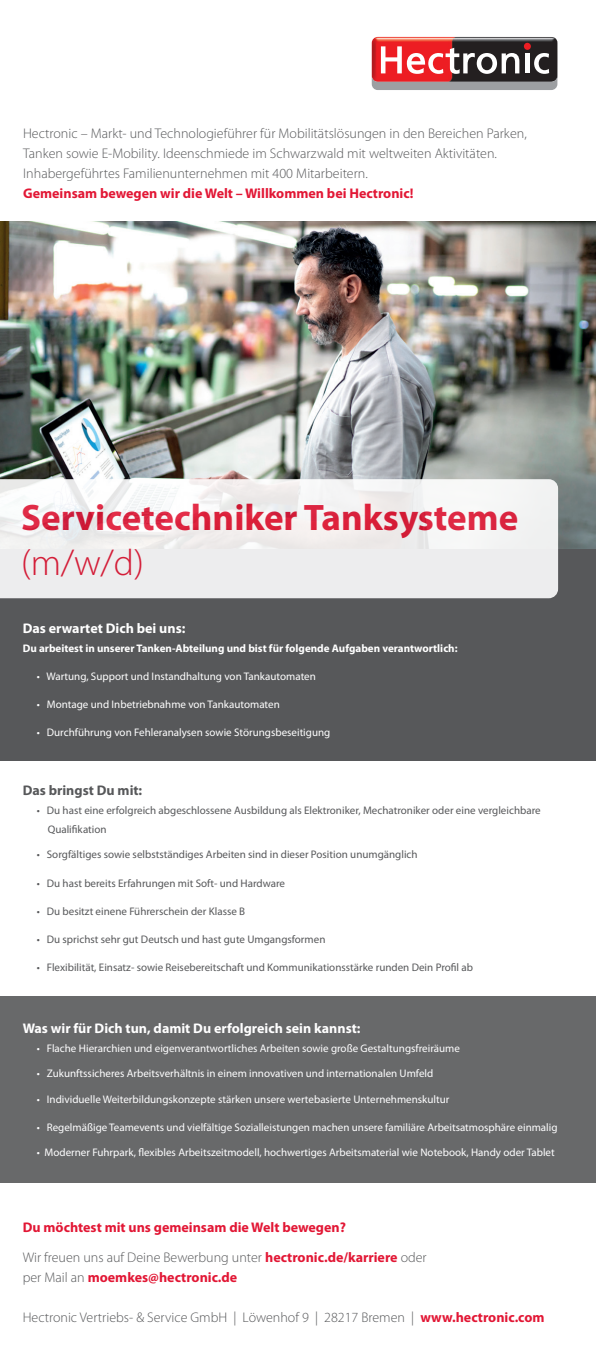
<style>
.page{position:relative;width:596px;height:1361px;background:#fff}
.page>*{position:absolute;margin:0;border:0;box-sizing:border-box;transform-origin:0 0}
.t1{font:700 37px "Myriad Pro";color:#e21735}
.t2{font:300 37px "Myriad Pro";color:#e21735}
.t3{font:300 14px/20px "Myriad Pro";color:#57585a}
.t4{font:700 14px/30.5px "Myriad Pro";color:#e21735}
.t5{font:700 14px "Myriad Pro";color:#fff}
.t6{font:700 14px "Myriad Pro";color:#57585a}
.t7{font:11px "Myriad Pro";color:#fff}
.t8{font:11px/19px "Myriad Pro";color:#57585a}
.t9{font:700 11px "Myriad Pro";color:#fff}
.s1{font-weight:300;color:#57585a}
.s2{font-weight:700;color:#e21735}
</style>
<div class="page">
<img style="left:0;top:221px;width:595px;height:328px">
<div style="left:0;top:549px;width:595px;height:211px;background:#57585a"></div>
<svg style="left:0;top:479px;width:557px;height:119px;fill:#ededee"></svg>
<div style="left:0;top:996px;width:595px;height:186px;background:#68696a"></div>
<img style="left:371px;top:37px;width:186px;height:9px">
<div style="left:523px;top:43px;width:7px;height:7px;background:#ee1d23;border-radius:50%"></div>
<svg style="left:371px;top:46px;width:186px;height:44px"></svg>
<p class="t3" style="left:23px;top:123px;width:505px">Hectronic – Markt- und Technologieführer für Mobilitätslösungen in den Bereichen Parken,<br>Tanken sowie E-Mobility. Ideenschmiede im Schwarzwald mit weltweiten Aktivitäten.<br>Inhabergeführtes Familienunternehmen mit 400 Mitarbeitern.</p>
<p class="t4" style="left:23px;top:177px;width:391px">Gemeinsam bewegen wir die Welt – Willkommen bei Hectronic!</p>
<h1 class="t1" style="left:21px;top:494px;width:498px">Servicetechniker Tanksysteme</h1>
<h1 class="t2" style="left:21px;top:542px;width:124px">(m/w/d)</h1>
<p class="t5" style="left:23px;top:619px;width:164px">Das erwartet Dich bei uns:</p>
<p class="t9" style="left:23px;top:641px;width:436px">Du arbeitest in unserer Tanken-Abteilung und bist für folgende Aufgaben verantwortlich:</p>
<p class="t7" style="left:37px;top:669px;width:280px">• Wartung, Support und Instandhaltung von Tankautomaten</p>
<p class="t7" style="left:37px;top:698px;width:244px">• Montage und Inbetriebnahme von Tankautomaten</p>
<p class="t7" style="left:37px;top:726px;width:295px">• Durchführung von Fehleranalysen sowie Störungsbeseitigung</p>
<p class="t6" style="left:23px;top:781px;width:121px">Das bringst Du mit:</p>
<p class="t8" style="left:48px;top:801px;width:494px;text-indent:-11px">• Du hast eine erfolgreich abgeschlossene Ausbildung als Elektroniker, Mechatroniker oder eine vergleichbare<br>Qualifikation</p>
<p class="t8" style="left:37px;top:845px;width:382px">• Sorgfältiges sowie selbstständiges Arbeiten sind in dieser Position unumgänglich</p>
<p class="t8" style="left:37px;top:873px;width:250px">• Du hast bereits Erfahrungen mit Soft- und Hardware</p>
<p class="t8" style="left:37px;top:901px;width:210px">• Du besitzt einene Führerschein der Klasse B</p>
<p class="t8" style="left:37px;top:929px;width:290px">• Du sprichst sehr gut Deutsch und hast gute Umgangsformen</p>
<p class="t8" style="left:37px;top:958px;width:437px">• Flexibilität, Einsatz- sowie Reisebereitschaft und Kommunikationsstärke runden Dein Profil ab</p>
<p class="t5" style="left:23px;top:1019px;width:339px">Was wir für Dich tun, damit Du erfolgreich sein kannst:</p>
<p class="t7" style="left:37px;top:1041px;width:424px">• Flache Hierarchien und eigenverantwortliches Arbeiten sowie große Gestaltungsfreiräume</p>
<p class="t7" style="left:37px;top:1066px;width:398px">• Zukunftssicheres Arbeitsverhältnis in einem innovativen und internationalen Umfeld</p>
<p class="t7" style="left:37px;top:1092px;width:414px">• Individuelle Weiterbildungskonzepte stärken unsere wertebasierte Unternehmenskultur</p>
<p class="t7" style="left:37px;top:1120px;width:522px">• Regelmäßige Teamevents und vielfältige Sozialleistungen machen unsere familiäre Arbeitsatmosphäre einmalig</p>
<p class="t7" style="left:37px;top:1145px;width:519px">• Moderner Fuhrpark, flexibles Arbeitszeitmodell, hochwertiges Arbeitsmaterial wie Notebook, Handy oder Tablet</p>
<p class="t4" style="left:23px;top:1211px;width:405px">Du möchtest mit uns gemeinsam die Welt bewegen?<br><span class="s1">Wir freuen uns auf Deine Bewerbung unter</span> hectronic.de/karriere <span class="s1">oder</span></p>
<p class="t4" style="left:23px;top:1261px;width:216px"><span class="s1">per Mail an</span> moemkes@hectronic.de</p>
<p class="t3" style="left:23px;top:1307px;width:523px">Hectronic Vertriebs- &amp; Service GmbH | Löwenhof 9 | 28217 Bremen | <span class="s2">www.hectronic.com</span></p>
</div>
